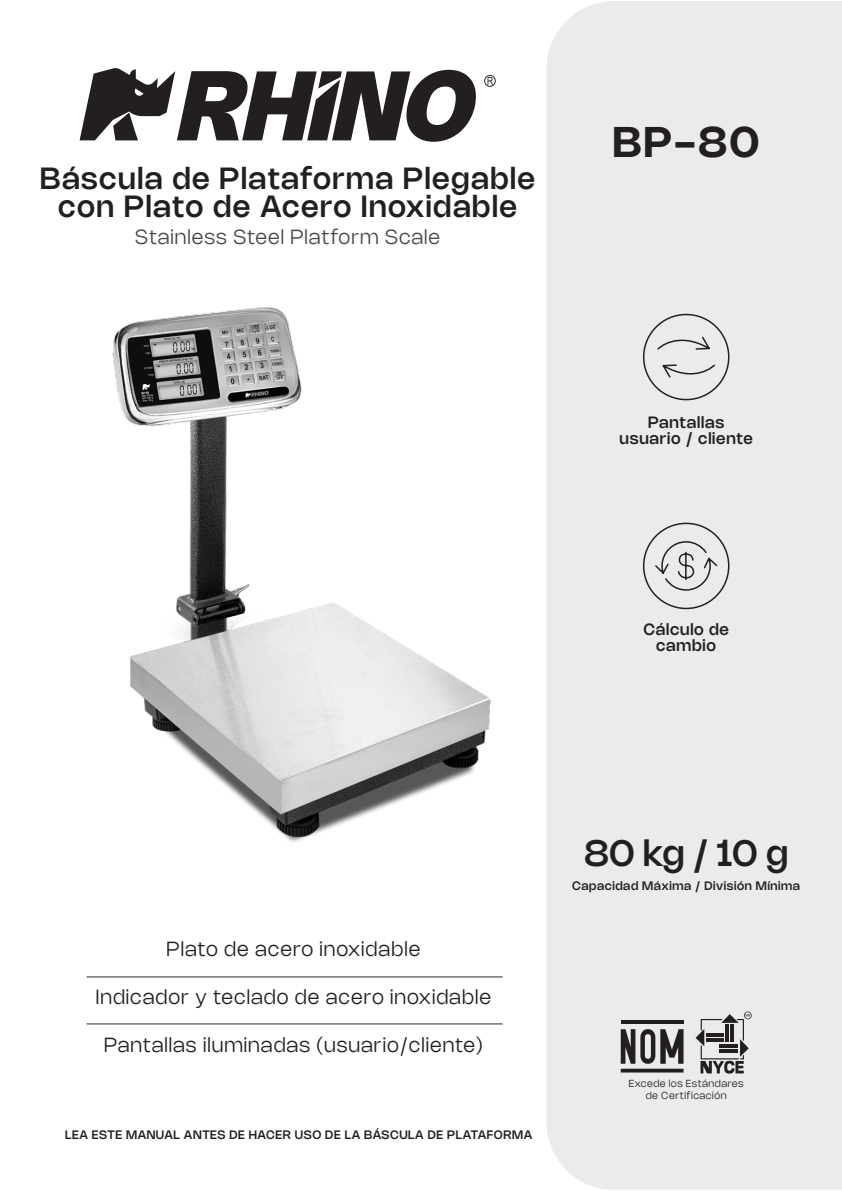
<style>
.page{position:relative;width:842px;height:1191px;background:#fff}
.page>*{position:absolute;margin:0;border:0;box-sizing:border-box;transform-origin:0 0}
.t1{font:600 42px "Nohemi";color:#231f20}
.t2{font:500 36px "Nohemi";color:#231f20}
.t3{font:500 30px/28px "Nohemi";letter-spacing:.05em;color:#231f20;text-align:center}
.t4{font:300 20px "Nohemi";letter-spacing:.05em;color:#231f20}
.t5{font:300 20px "Nohemi";letter-spacing:.05em;color:#454849}
.t6{font:500 16px/16px "Nohemi";letter-spacing:.05em;color:#231f20;text-align:center}
.t7{font:500 12px "Nohemi";letter-spacing:.05em;color:#231f20}
.t8{font:300 10px "Nohemi";letter-spacing:.05em;color:#231f20}
</style>
<div class="page">
<div style="left:546px;top:1px;width:296px;height:1189px;background:#ebebeb"></div>
<img style="left:112px;top:273px;width:448px;height:609px">
<div style="left:643px;top:314px;width:86px;height:86px;border:2px solid #212121;border-radius:50%"></div>
<svg style="left:656px;top:330px;width:60px;height:54px"></svg>
<div style="left:643px;top:522px;width:86px;height:87px;border:2px solid #212121;border-radius:50%"></div>
<hr style="left:86px;top:976px;width:417px;height:1px;background:#262b2d">
<hr style="left:86px;top:1023px;width:417px;height:1px;background:#262b2d">
<svg style="left:80px;top:68px;width:396px;height:74px"></svg>
<svg style="left:484px;top:75px;width:12px;height:12px"></svg>
<div style="left:683px;top:1019px;width:6px;height:22px;background:#ebebeb;border-radius:3px"></div>
<svg style="left:621px;top:1029px;width:62px;height:34px"></svg>
<svg style="left:621px;top:1068px;width:62px;height:4px"></svg>
<hr style="left:621px;top:1020px;width:62px;height:4px;background:#231f20">
<svg style="left:695px;top:1011px;width:57px;height:62px"></svg>
<svg style="left:654px;top:540px;width:65px;height:51px"></svg>
<p class="t3" style="left:40px;top:166px;width:496px">Báscula de Plataforma Plegable con Plato de Acero Inoxidable</p>
<p class="t5" style="left:135px;top:227px;width:306px">Stainless Steel Platform Scale</p>
<p class="t1" style="left:613px;top:122px;width:148px">BP-80</p>
<p class="t6" style="left:648px;top:415px;width:78px">Pantallas</p>
<p class="t6" style="left:619px;top:431px;width:135px">usuario / cliente</p>
<p class="t6" style="left:643px;top:622px;width:87px">Cálculo de cambio</p>
<p class="t4" style="left:167px;top:938px;width:255px">Plato de acero inoxidable</p>
<p class="t4" style="left:96px;top:986px;width:396px">Indicador y teclado de acero inoxidable</p>
<p class="t4" style="left:104px;top:1034px;width:380px">Pantallas iluminadas (usuario/cliente)</p>
<p class="t7" style="left:65px;top:1128px;width:469px">LEA ESTE MANUAL ANTES DE HACER USO DE LA BÁSCULA DE PLATAFORMA</p>
<p class="t2" style="left:584px;top:836px;width:205px">80 kg / 10 g</p>
<p class="t7" style="left:572px;top:880px;width:229px">Capacidad Máxima / División Mínima</p>
<p class="t8" style="left:629px;top:1078px;width:116px">Excede los Estándares</p>
<p class="t8" style="left:646px;top:1090px;width:82px">de Certificación</p>
</div>
